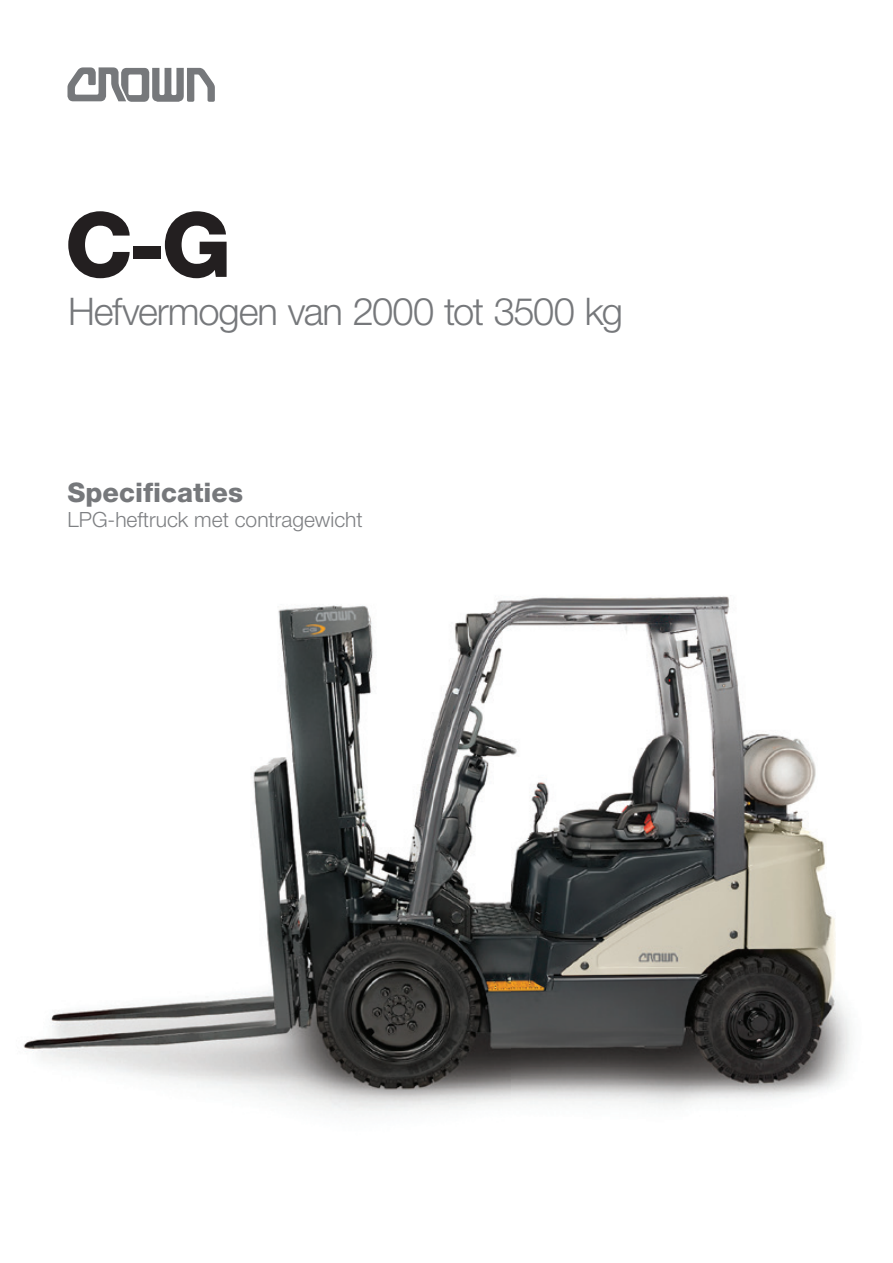
<style>
.page{position:relative;width:893px;height:1263px;background:#fff}
.page>*{position:absolute;margin:0;border:0;box-sizing:border-box;transform-origin:0 0}
.t1{font:800 90px "Helvetica Neue LT Std";color:#231f20}
.t2{font:300 38.1px "Helvetica Neue LT Std";letter-spacing:-.03em;color:#76787b}
.t3{font:800 27px "Helvetica Neue LT Std";color:#76787b}
.t4{font:300 21px "Helvetica Neue LT Pro";color:#7e8083}
</style>
<div class="page">
<img style="left:23px;top:596px;width:827px;height:516px">
<svg style="left:68px;top:67px;width:147px;height:35px"></svg>
<h1 class="t1" style="left:64px;top:191px;width:169px">C-G</h1>
<h2 class="t2" style="left:68px;top:288px;width:556px">Hefvermogen van 2000 tot 3500 kg</h2>
<p class="t3" style="left:67px;top:476px;width:177px">Specificaties</p>
<p class="t4" style="left:67px;top:507px;width:297px">LPG-heftruck met contragewicht</p>
</div>
